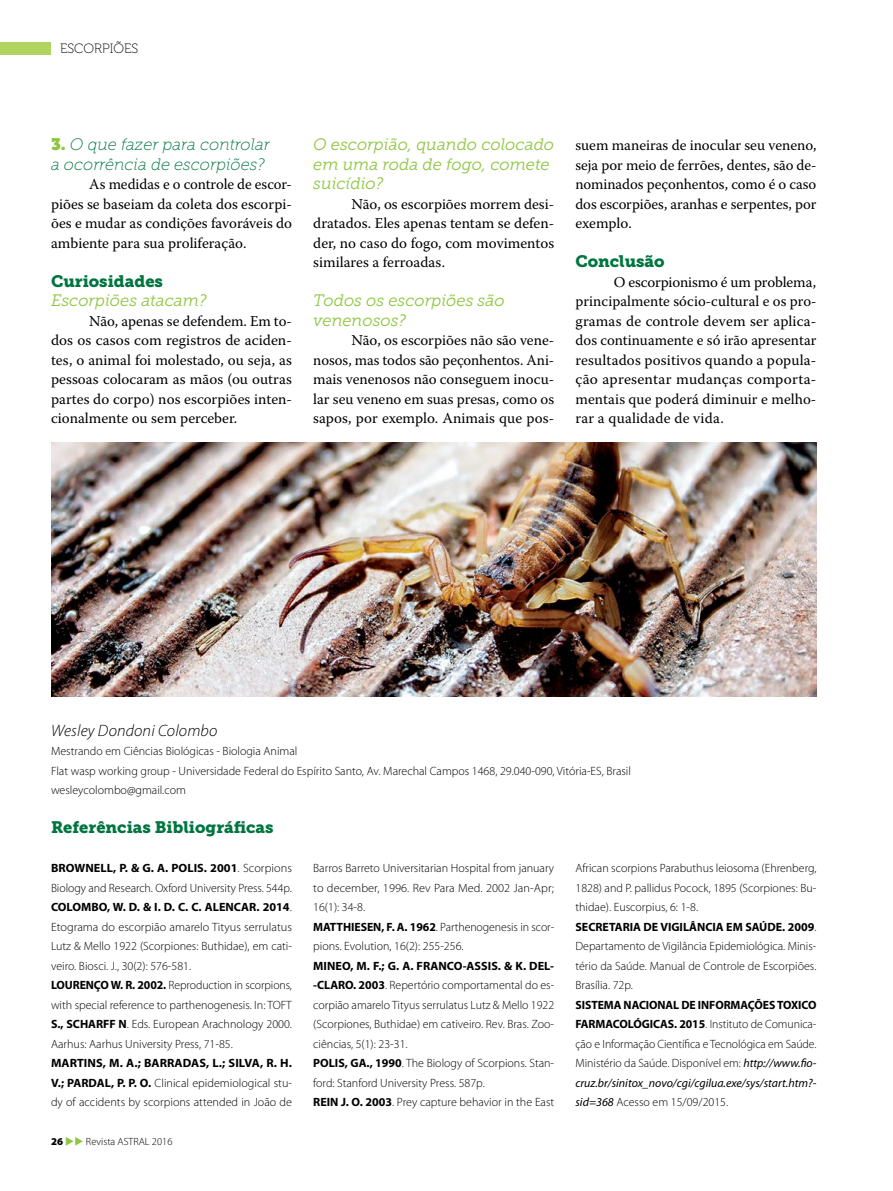
<style>
.page{position:relative;width:893px;height:1191px;background:#fff}
.page>*{position:absolute;margin:0;border:0;box-sizing:border-box;transform-origin:0 0}
.t1{font:italic 16.5px/19.5px "Museo Slab 300";color:#8dc63f}
.t2{font:italic 16.5px/19.5px "Museo Slab 100";color:#007540}
.t3{font:16.5px "Museo Slab 900";color:#007540}
.t4{font:italic 300 16.5px "Myriad Pro";letter-spacing:.01em;color:#000}
.t5{font:15px/19.5px "Warnock Pro";color:#000;text-align:justify}
.t6{font:13.5px "Museo 100";color:#000}
.t7{font:300 12px/19.5px "Myriad Pro";color:#000}
.t8{font:300 10.5px "Myriad Pro";color:#000}
.s1{font-family:"Museo Slab";font-style:normal;color:#8dc63f}
.s2{font-weight:700}
.s3{font-weight:900}
.s4{color:#8dc63f}
.s5{font-weight:400;font-style:italic}
</style>
<div class="page">
<div style="left:0;top:42px;width:51px;height:13px;background:#b0d361"></div>
<img style="left:51px;top:443px;width:765px;height:253px">
<p class="t6" style="left:60px;top:42px;width:80px">ESCORPIÕES</p>
<h1 class="t2" style="left:51px;top:135px;width:220px"><span class="s1">3.</span> O que fazer para controlar a ocorrência de escorpiões?</h1>
<p class="t5" style="left:51px;top:174px;width:243px;text-indent:38px">As medidas e o controle de escor&shy;piões se baseiam da coleta dos escorpi&shy;ões e mudar as condições favoráveis do ambiente para sua proliferação.</p>
<h1 class="t3" style="left:51px;top:271px;width:113px">Curiosidades</h1>
<h1 class="t1" style="left:51px;top:291px;width:157px">Escorpiões atacam?</h1>
<p class="t5" style="left:51px;top:311px;width:242px;text-indent:38px">Não, apenas se defendem. Em to&shy;dos os casos com registros de aciden&shy;tes, o animal foi molestado, ou seja, as pessoas colocaram as mãos (ou outras partes do corpo) nos escorpiões inten&shy;cionalmente ou sem perceber.</p>
<h1 class="t1" style="left:313px;top:135px;width:242px">O escorpião, quando colocado em uma roda de fogo, comete suicídio?</h1>
<p class="t5" style="left:313px;top:194px;width:242px;text-indent:38px">Não, os escorpiões morrem desi&shy;dratados. Eles apenas tentam se defen&shy;der, no caso do fogo, com movimentos similares a ferroadas.</p>
<h1 class="t1" style="left:313px;top:291px;width:193px">Todos os escorpiões são venenosos?</h1>
<p class="t5" style="left:313px;top:330px;width:242px;text-indent:38px">Não, os escorpiões não são vene&shy;nosos, mas todos são peçonhentos. Ani&shy;mais venenosos não conseguem inocu&shy;lar seu veneno em suas presas, como os sapos, por exemplo. Animais que pos-</p>
<p class="t5" style="left:575px;top:135px;width:243px">suem maneiras de inocular seu veneno, seja por meio de ferrões, dentes, são de&shy;nominados peçonhentos, como é o caso dos escorpiões, aranhas e serpentes, por exemplo.</p>
<h1 class="t3" style="left:575px;top:252px;width:91px">Conclusão</h1>
<p class="t5" style="left:575px;top:272px;width:242px;text-indent:38px">O escorpionismo é um problema, principalmente sócio-cultural e os pro&shy;gramas de controle devem ser aplica&shy;dos continuamente e só irão apresentar resultados positivos quando a popula&shy;ção apresentar mudanças comporta&shy;mentais que poderá diminuir e melho&shy;rar a qualidade de vida.</p>
<h1 class="t4" style="left:51px;top:721px;width:168px">Wesley Dondoni Colombo</h1>
<p class="t7" style="left:51px;top:741px;width:581px">Mestrando em Ciências Biológicas - Biologia Animal<br>Flat wasp working group - Universidade Federal do Espírito Santo, Av. Marechal Campos 1468, 29.040-090, Vitória-ES, Brasil wesleycolombo@gmail.com</p>
<h1 class="t3" style="left:51px;top:817px;width:224px">Referências Bibliográficas</h1>
<p class="t7" style="left:51px;top:858px;width:242px"><span class="s2">BROWNELL, P. &amp; G. A. POLIS. 2001</span>. Scorpions Biology and Research. Oxford University Press. 544p.<br><span class="s2">COLOMBO, W. D. &amp; I. D. C. C. ALENCAR. 2014</span>.<br>Etograma do escorpião amarelo Tityus serrulatus Lutz &amp; Mello 1922 (Scorpiones: Buthidae), em cati&shy;veiro. Biosci. J., 30(2): 576-581.<br><span class="s2">LOURENÇO W. R. 2002.</span> Reproduction in scorpions, with special reference to parthenogenesis. In: TOFT <span class="s2">S., SCHARFF N</span>. Eds. European Arachnology 2000.<br>Aarhus: Aarhus University Press, 71-85.</p>
<p class="t7" style="left:51px;top:1053px;width:242px;text-align:justify"><span class="s2">MARTINS, M. A.; BARRADAS, L.; SILVA, R. H.<br>V.; PARDAL, P. P. O.</span> Clinical epidemiological stu&shy;dy of accidents by scorpions attended in João de</p>
<p class="t8" style="left:51px;top:1135px;width:123px"><span class="s3">26</span> <span class="s4">◆◆</span> Revista ASTRAL 2016</p>
<p class="t7" style="left:313px;top:858px;width:242px">Barros Barreto Universitarian Hospital from january to december, 1996. Rev Para Med. 2002 Jan-Apr; 16(1): 34-8.<br><span class="s2">MATTHIESEN, F. A. 1962</span>. Parthenogenesis in scor&shy;pions. Evolution, 16(2): 255-256.</p>
<p class="t7" style="left:313px;top:956px;width:242px"><span class="s2">MINEO, M. F.; G. A. FRANCO-ASSIS. &amp; K. DEL--CLARO. 2003</span>. Repertório comportamental do es&shy;corpião amarelo Tityus serrulatus Lutz &amp; Mello 1922 (Scorpiones, Buthidae) em cativeiro. Rev. Bras. Zoo&shy;ciências, 5(1): 23-31.<br><span class="s2">POLIS, GA., 1990</span>. The Biology of Scorpions. Stan&shy;ford: Stanford University Press. 587p.<br><span class="s2">REIN J. O. 2003</span>. Prey capture behavior in the East</p>
<p class="t7" style="left:575px;top:858px;width:242px">African scorpions Parabuthus leiosoma (Ehrenberg, 1828) and P. pallidus Pocock, 1895 (Scorpiones: Bu&shy;thidae). Euscorpius, 6: 1-8.<br><span class="s2">SECRETARIA DE VIGILÂNCIA EM SAÚDE. 2009</span>.<br>Departamento de Vigilância Epidemiológica. Minis&shy;tério da Saúde. Manual de Controle de Escorpiões.<br>Brasília. 72p.</p>
<p class="t7" style="left:575px;top:995px;width:242px;text-align:justify"><span class="s2">SISTEMA NACIONAL DE INFORMAÇÕES TOXICO FARMACOLÓGICAS. 2015</span>. Instituto de Comunica&shy;ção e Informação Científica e Tecnológica em Saúde.<br>Ministério da Saúde. Disponível em: <span class="s5">http://www.fio&shy;cruz.br/sinitox_novo/cgi/cgilua.exe/sys/start.htm?- sid=368</span> Acesso em 15/09/2015.</p>
</div>
